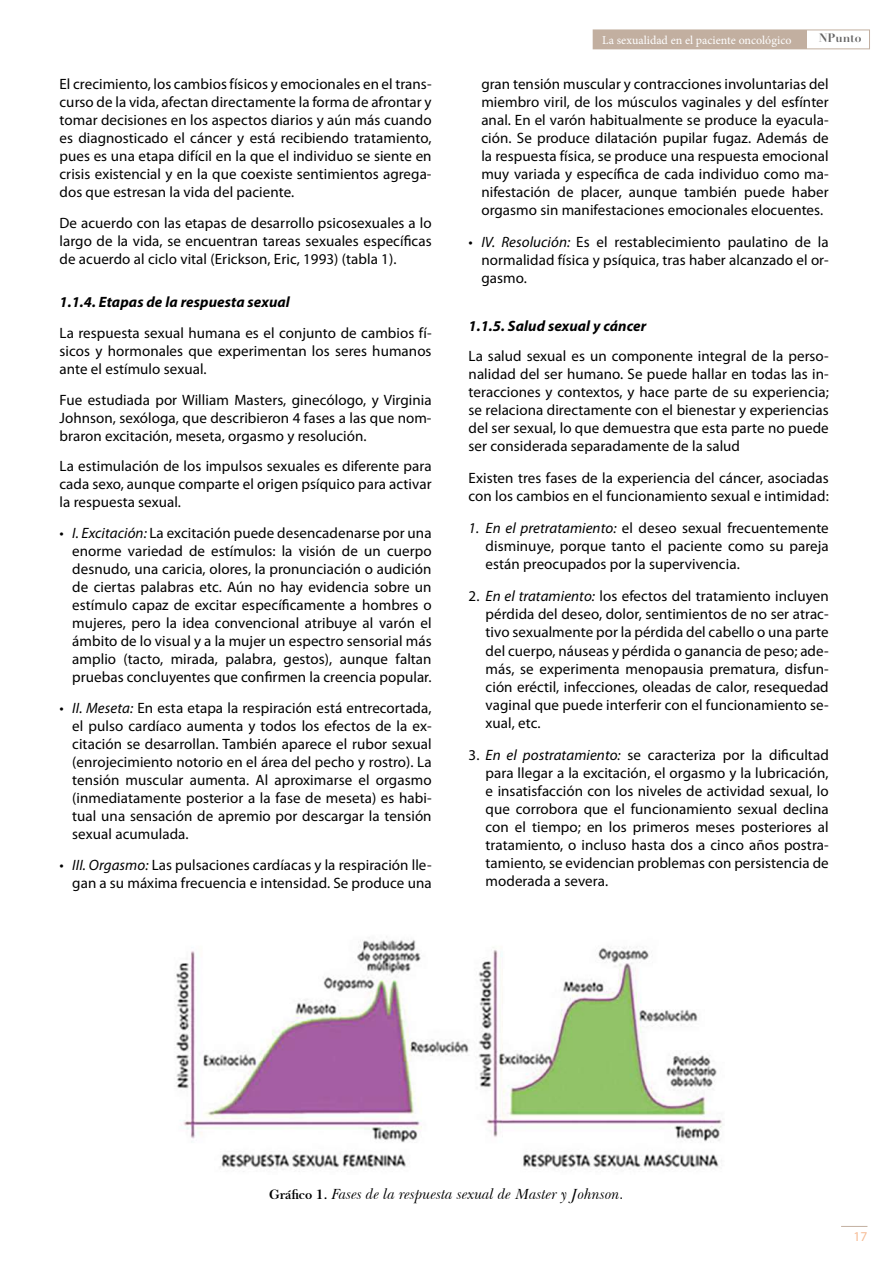
<style>
.page{position:relative;width:893px;height:1263px;background:#fff}
.page>*{position:absolute;margin:0;border:0;box-sizing:border-box;transform-origin:0 0}
.t1{font:15px/18px "Myriad Pro";letter-spacing:.005em;color:#000;text-align:justify}
.t2{font:italic 700 15px "Myriad Pro";letter-spacing:.005em;color:#000}
.t3{font:italic 15px "Baskerville BT";color:#000}
.t4{font:13.5px "Myriad Pro";color:#f6bc96}
.t5{font:12px "Minion Pro";color:#fff}
.t6{font:700 12px "Didot LH";color:#646363}
.s1{font-style:italic}
.s2{font-family:"Baskerville F";font-weight:700;font-style:normal;font-size:13.5px}
</style>
<div class="page">
<svg style="left:841px;top:1226px;width:26px;height:1px"></svg>
<div style="left:593px;top:30px;width:277px;height:19px;border:1px solid #c2afa0"></div>
<div style="left:593px;top:30px;width:213px;height:19px;background:#c2afa0"></div>
<img style="left:176px;top:936px;width:547px;height:236px">
<p class="t1" style="left:60px;top:75px;width:374px">El crecimiento, los cambios físicos y emocionales en el trans&shy;curso de la vida, afectan directamente la forma de afrontar y tomar decisiones en los aspectos diarios y aún más cuando es diagnosticado el cáncer y está recibiendo tratamiento, pues es una etapa difícil en la que el individuo se siente en crisis existencial y en la que coexiste sentimientos agrega&shy;dos que estresan la vida del paciente.</p>
<p class="t1" style="left:60px;top:213px;width:374px">De acuerdo con las etapas de desarrollo psicosexuales a lo largo de la vida, se encuentran tareas sexuales específicas de acuerdo al ciclo vital (Erickson, Eric, 1993) (tabla 1).</p>
<p class="t2" style="left:60px;top:294px;width:232px">1.1.4. Etapas de la respuesta sexual</p>
<p class="t1" style="left:60px;top:324px;width:374px">La respuesta sexual humana es el conjunto de cambios fí&shy;sicos y hormonales que experimentan los seres humanos ante el estímulo sexual.</p>
<p class="t1" style="left:60px;top:390px;width:374px">Fue estudiada por William Masters, ginecólogo, y Virginia Johnson, sexóloga, que describieron 4 fases a las que nom&shy;braron excitación, meseta, orgasmo y resolución.</p>
<p class="t1" style="left:60px;top:457px;width:374px">La estimulación de los impulsos sexuales es diferente para cada sexo, aunque comparte el origen psíquico para activar la respuesta sexual.</p>
<p class="t1" style="left:72px;top:524px;width:361px;text-indent:-13px"><span class="s1">• I. Excitación:</span> La excitación puede desencadenarse por una enorme variedad de estímulos: la visión de un cuerpo desnudo, una caricia, olores, la pronunciación o audición de ciertas palabras etc. Aún no hay evidencia sobre un estímulo capaz de excitar específicamente a hombres o mujeres, pero la idea convencional atribuye al varón el ámbito de lo visual y a la mujer un espectro sensorial más amplio (tacto, mirada, palabra, gestos), aunque faltan pruebas concluyentes que confirmen la creencia popular.</p>
<p class="t1" style="left:72px;top:699px;width:361px;text-indent:-13px"><span class="s1">• II. Meseta:</span> En esta etapa la respiración está entrecortada, el pulso cardíaco aumenta y todos los efectos de la ex&shy;citación se desarrollan. También aparece el rubor sexual (enrojecimiento notorio en el área del pecho y rostro). La tensión muscular aumenta. Al aproximarse el orgasmo (inmediatamente posterior a la fase de meseta) es habi&shy;tual una sensación de apremio por descargar la tensión sexual acumulada.</p>
<p class="t1" style="left:60px;top:855px;width:374px;text-align:right"><span class="s1">• III. Orgasmo:</span> Las pulsaciones cardíacas y la respiración lle&shy;gan a su máxima frecuencia e intensidad. Se produce una</p>
<p class="t5" style="left:602px;top:32px;width:191px">La sexualidad en el paciente oncológico</p>
<p class="t6" style="left:819px;top:30px;width:44px">NPunto</p>
<p class="t1" style="left:481px;top:75px;width:349px">gran tensión muscular y contracciones involuntarias del miembro viril, de los músculos vaginales y del esfínter anal. En el varón habitualmente se produce la eyacula&shy;ción. Se produce dilatación pupilar fugaz. Además de la respuesta física, se produce una respuesta emocional muy variada y específica de cada individuo como ma&shy;nifestación de placer, aunque también puede haber orgasmo sin manifestaciones emocionales elocuentes.</p>
<p class="t1" style="left:481px;top:233px;width:349px;text-indent:-13px"><span class="s1">• IV. Resolución:</span> Es el restablecimiento paulatino de la normalidad física y psíquica, tras haber alcanzado el or&shy;gasmo.</p>
<p class="t2" style="left:469px;top:317px;width:179px">1.1.5. Salud sexual y cáncer</p>
<p class="t1" style="left:469px;top:347px;width:362px">La salud sexual es un componente integral de la perso&shy;nalidad del ser humano. Se puede hallar en todas las in&shy;teracciones y contextos, y hace parte de su experiencia; se relaciona directamente con el bienestar y experiencias del ser sexual, lo que demuestra que esta parte no puede ser considerada separadamente de la salud</p>
<p class="t1" style="left:469px;top:469px;width:362px">Existen tres fases de la experiencia del cáncer, asociadas con los cambios en el funcionamiento sexual e intimidad:</p>
<p class="t1" style="left:486px;top:519px;width:345px;text-indent:-17px"><span class="s1">1. En el pretratamiento:</span> el deseo sexual frecuentemente disminuye, porque tanto el paciente como su pareja están preocupados por la supervivencia.</p>
<p class="t1" style="left:486px;top:587px;width:345px;text-indent:-17px">2. <span class="s1">En el tratamiento:</span> los efectos del tratamiento incluyen pérdida del deseo, dolor, sentimientos de no ser atrac&shy;tivo sexualmente por la pérdida del cabello o una parte del cuerpo, náuseas y pérdida o ganancia de peso; ade&shy;más, se experimenta menopausia prematura, disfun&shy;ción eréctil, infecciones, oleadas de calor, resequedad vaginal que puede interferir con el funcionamiento se&shy;xual, etc.</p>
<p class="t1" style="left:486px;top:745px;width:345px;text-indent:-17px">3. <span class="s1">En el postratamiento:</span> se caracteriza por la dificultad para llegar a la excitación, el orgasmo y la lubricación, e insatisfacción con los niveles de actividad sexual, lo que corrobora que el funcionamiento sexual declina con el tiempo; en los primeros meses posteriores al tratamiento, o incluso hasta dos a cinco años postra&shy;tamiento, se evidencian problemas con persistencia de moderada a severa.</p>
<p class="t3" style="left:269px;top:1185px;width:356px"><span class="s2">Gráfico 1.</span> Fases de la respuesta sexual de Master y Johnson.</p>
<p class="t4" style="left:854px;top:1228px;width:15px">17</p>
</div>
